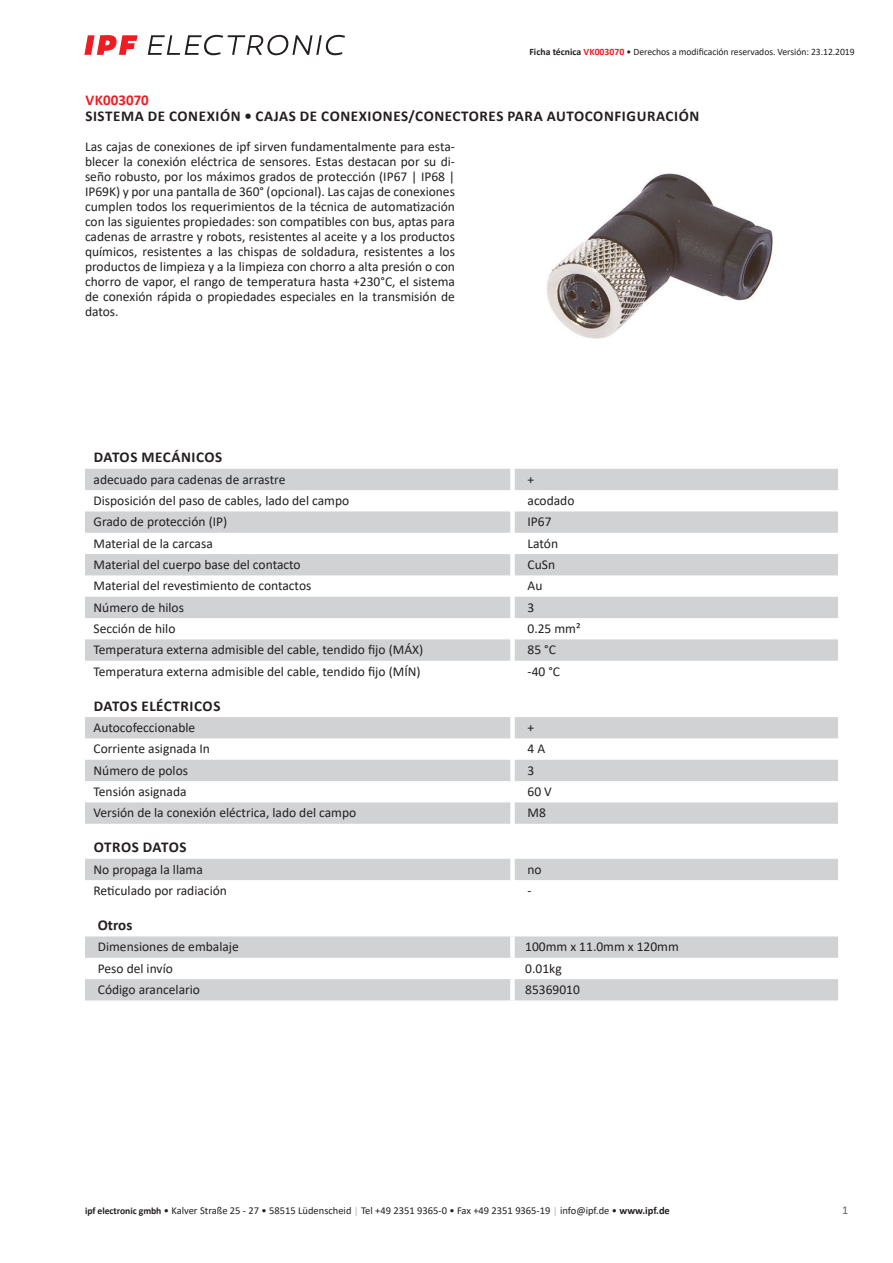
<style>
.page{position:relative;width:893px;height:1263px;background:#fff}
.page>*{position:absolute;margin:0;border:0;box-sizing:border-box;transform-origin:0 0}
.t1{font:700 15px "Calibri";letter-spacing:.04em;color:#231f20}
.t2{font:700 15px "Calibri";color:#ee1d23}
.t3{font:13.5px/15px "Calibri";color:#231f20;text-align:justify}
.t4{font:12px "Calibri";color:#636366}
.t5{font:10.5px "Calibri";color:#231f20}
.t6{font:9.75px "Calibri";letter-spacing:-.005em;color:#231f20}
.s1{font-weight:700}
.s2{font-weight:700;color:#ee1d23}
.s3{font-weight:700;font-size:9.75px}
.s4{font-size:9.75px;color:#a8a9ad}
</style>
<div class="page">
<svg style="left:148px;top:35px;width:197px;height:20px"></svg>
<svg style="left:84px;top:35px;width:54px;height:20px"></svg>
<svg style="left:85px;top:469px;width:753px;height:192px;fill:#d1d2d4"></svg>
<svg style="left:85px;top:717px;width:753px;height:107px;fill:#d1d2d4"></svg>
<div style="left:85px;top:859px;width:753px;height:21px;background:#d1d2d4"></div>
<svg style="left:85px;top:936px;width:753px;height:64px;fill:#d1d2d4"></svg>
<div style="left:510px;top:936px;width:5px;height:22px;background:#fff"></div>
<div style="left:510px;top:958px;width:5px;height:21px;background:#fff"></div>
<div style="left:510px;top:979px;width:5px;height:21px;background:#fff"></div>
<img style="left:547px;top:173px;width:226px;height:166px">
<p class="t6" style="left:529px;top:45px;width:327px"><span class="s1">Ficha técnica</span> <span class="s2">VK003070</span> • Derechos a modificación reservados. Versión: 23.12.2019</p>
<p class="t2" style="left:85px;top:89px;width:65px">VK003070</p>
<p class="t1" style="left:85px;top:106px;width:615px">SISTEMA DE CONEXIÓN • CAJAS DE CONEXIONES/CONECTORES PARA AUTOCONFIGURACIÓN</p>
<p class="t3" style="left:85px;top:139px;width:371px">Las cajas de conexiones de ipf sirven fundamentalmente para esta&shy;blecer la conexión eléctrica de sensores. Estas destacan por su di&shy;seño robusto, por los máximos grados de protección (IP67 | IP68 | IP69K) y por una pantalla de 360° (opcional). Las cajas de conexiones cumplen todos los requerimientos de la técnica de automatización con las siguientes propiedades: son compatibles con bus, aptas para cadenas de arrastre y robots, resistentes al aceite y a los productos químicos, resistentes a las chispas de soldadura, resistentes a los productos de limpieza y a la limpieza con chorro a alta presión o con chorro de vapor, el rango de temperatura hasta +230°C, el sistema de conexión rápida o propiedades especiales en la transmisión de datos.</p>
<p class="t1" style="left:94px;top:447px;width:130px">DATOS MECÁNICOS</p>
<p class="t3" style="left:94px;top:471px;width:193px">adecuado para cadenas de arrastre</p>
<p class="t3" style="left:527px;top:471px;width:8px">+</p>
<p class="t3" style="left:94px;top:493px;width:257px">Disposición del paso de cables, lado del campo</p>
<p class="t3" style="left:527px;top:493px;width:48px">acodado</p>
<p class="t3" style="left:94px;top:514px;width:135px">Grado de protección (IP)</p>
<p class="t3" style="left:527px;top:514px;width:26px">IP67</p>
<p class="t3" style="left:94px;top:535px;width:121px">Material de la carcasa</p>
<p class="t3" style="left:527px;top:535px;width:32px">Latón</p>
<p class="t3" style="left:94px;top:557px;width:209px">Material del cuerpo base del contacto</p>
<p class="t3" style="left:527px;top:557px;width:29px">CuSn</p>
<p class="t3" style="left:94px;top:578px;width:219px">Material del revestimiento de contactos</p>
<p class="t3" style="left:527px;top:578px;width:16px">Au</p>
<p class="t3" style="left:94px;top:599px;width:92px">Número de hilos</p>
<p class="t3" style="left:527px;top:599px;width:8px">3</p>
<p class="t3" style="left:94px;top:621px;width:83px">Sección de hilo</p>
<p class="t3" style="left:527px;top:621px;width:55px">0.25 mm²</p>
<p class="t3" style="left:94px;top:642px;width:331px">Temperatura externa admisible del cable, tendido fijo (MÁX)</p>
<p class="t3" style="left:527px;top:642px;width:30px">85 °C</p>
<p class="t3" style="left:94px;top:663px;width:328px">Temperatura externa admisible del cable, tendido fijo (MÍN)</p>
<p class="t3" style="left:527px;top:663px;width:34px">-40 °C</p>
<p class="t1" style="left:94px;top:695px;width:128px">DATOS ELÉCTRICOS</p>
<p class="t3" style="left:94px;top:720px;width:103px">Autocofeccionable</p>
<p class="t3" style="left:527px;top:720px;width:8px">+</p>
<p class="t3" style="left:94px;top:741px;width:118px">Corriente asignada In</p>
<p class="t3" style="left:527px;top:741px;width:19px">4A</p>
<p class="t3" style="left:94px;top:762px;width:96px">Número de polos</p>
<p class="t3" style="left:527px;top:762px;width:8px">3</p>
<p class="t3" style="left:94px;top:784px;width:95px">Tensión asignada</p>
<p class="t3" style="left:527px;top:784px;width:26px">60 V</p>
<p class="t3" style="left:94px;top:805px;width:264px">Versión de la conexión eléctrica, lado del campo</p>
<p class="t3" style="left:527px;top:805px;width:20px">M8</p>
<p class="t1" style="left:94px;top:837px;width:94px">OTROS DATOS</p>
<p class="t3" style="left:94px;top:861px;width:111px">No propaga la llama</p>
<p class="t3" style="left:527px;top:861px;width:16px">no</p>
<p class="t3" style="left:94px;top:883px;width:135px">Reticulado por radiación</p>
<p class="t3" style="left:527px;top:883px;width:6px">-</p>
<p class="t1" style="left:98px;top:914px;width:36px">Otros</p>
<p class="t3" style="left:98px;top:939px;width:143px">Dimensiones de embalaje</p>
<p class="t3" style="left:525px;top:939px;width:155px">100mm x 11.0mm x 120mm</p>
<p class="t3" style="left:98px;top:960px;width:77px">Peso del invío</p>
<p class="t3" style="left:525px;top:960px;width:38px">0.01kg</p>
<p class="t3" style="left:98px;top:982px;width:104px">Código arancelario</p>
<p class="t3" style="left:525px;top:982px;width:56px">85369010</p>
<p class="t5" style="left:85px;top:1203px;width:586px"><span class="s3">ipf electronic gmbh</span> • Kalver Straße 25 - 27 • 58515 Lüdenscheid <span class="s4">│</span> Tel +49 2351 9365-0 • Fax +49 2351 9365-19 <span class="s4">│</span> info@ipf.de • <span class="s1">www.ipf.de</span></p>
<p class="t4" style="left:842px;top:1201px;width:8px">1</p>
</div>
